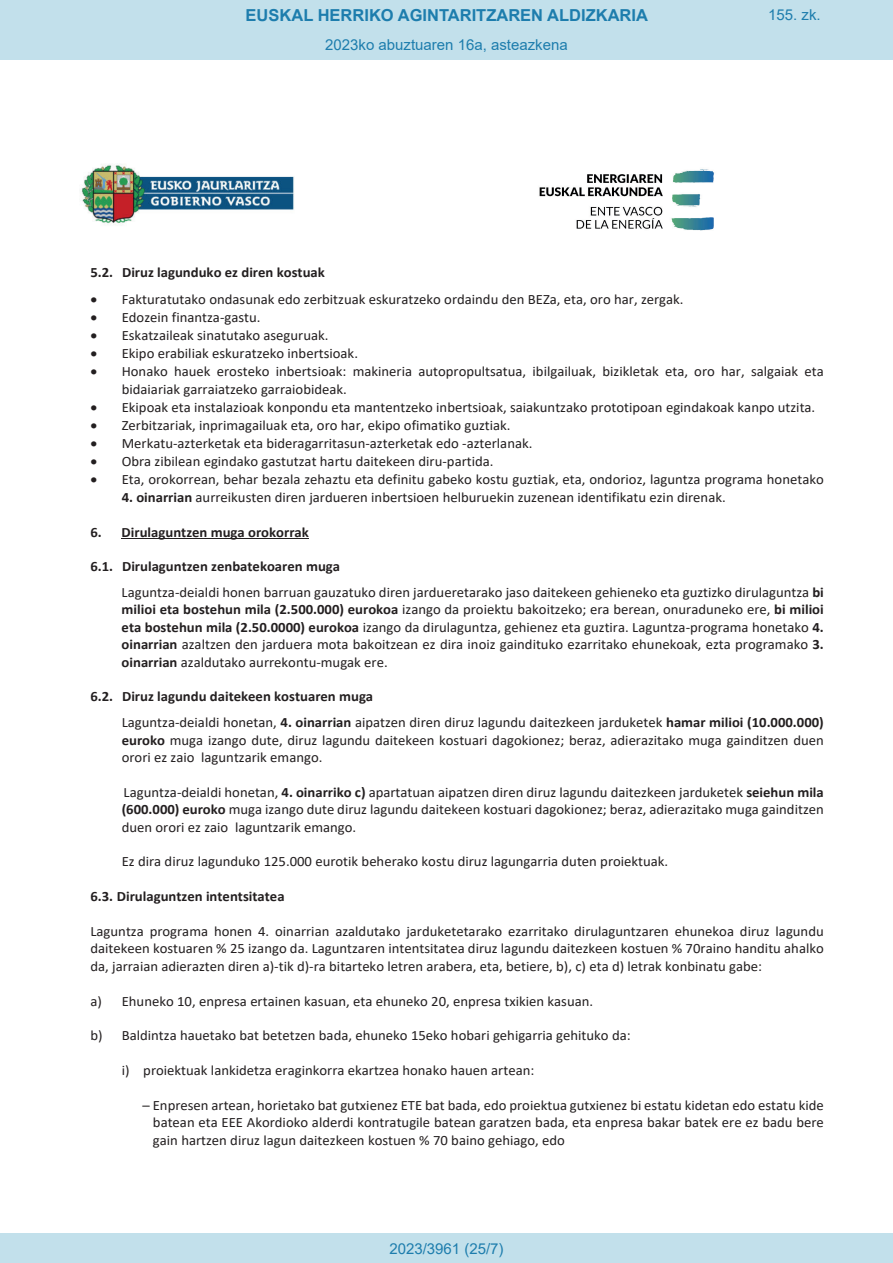
<style>
.page{position:relative;width:893px;height:1263px;background:#fff}
.page>*{position:absolute;margin:0;border:0;box-sizing:border-box;transform-origin:0 0}
.t1{font:700 16.5px "Arial";color:#1d7dad}
.t2{font:15px "Arial";color:#1d7dad}
.t3{font:14.25px/17.4px "Calibri";color:#231f20;text-align:justify}
.t4{font:700 14.25px/26px "Calibri";color:#231f20}
.s1{font-weight:700}
.s2{font-weight:400}
</style>
<div class="page">
<img style="left:81px;top:163px;width:214px;height:62px">
<img style="left:539px;top:169px;width:175px;height:62px">
<hr style="left:122px;top:538px;width:187px;height:1px;background:#231f20">
<div style="left:0;top:0;width:893px;height:60px;background:#c2e0eb"></div>
<div style="left:0;top:1233px;width:893px;height:30px;background:#c2e0eb"></div>
<p class="t1" style="left:246px;top:3px;width:404px">EUSKAL HERRIKO AGINTARITZAREN ALDIZKARIA</p>
<p class="t2" style="left:768px;top:5px;width:54px">155. zk.</p>
<p class="t2" style="left:325px;top:35px;width:244px">2023ko abuztuaren 16a, asteazkena</p>
<p class="t4" style="left:90px;top:259px;width:236px">5.2. Diruz lagunduko ez diren kostuak</p>
<p class="t3" style="left:90px;top:290px;width:595px">• Fakturatutako ondasunak edo zerbitzuak eskuratzeko ordaindu den BEZa, eta, oro har, zergak.</p>
<p class="t3" style="left:90px;top:308px;width:172px">• Edozein finantza-gastu.</p>
<p class="t3" style="left:90px;top:326px;width:240px">• Eskatzaileak sinatutako aseguruak.</p>
<p class="t3" style="left:90px;top:344px;width:269px">• Ekipo erabiliak eskuratzeko inbertsioak.</p>
<p class="t3" style="left:122px;top:362px;width:704px;text-indent:-31px">• Honako hauek erosteko inbertsioak: makineria autopropultsatua, ibilgailuak, bizikletak eta, oro har, salgaiak eta bidaiariak garraiatzeko garraiobideak.</p>
<p class="t3" style="left:90px;top:398px;width:726px">• Ekipoak eta instalazioak konpondu eta mantentzeko inbertsioak, saiakuntzako prototipoan egindakoak kanpo utzita.</p>
<p class="t3" style="left:90px;top:416px;width:422px">• Zerbitzariak, inprimagailuak eta, oro har, ekipo ofimatiko guztiak.</p>
<p class="t3" style="left:90px;top:434px;width:444px">• Merkatu-azterketak eta bideragarritasun-azterketak edo -azterlanak.</p>
<p class="t3" style="left:90px;top:452px;width:405px">• Obra zibilean egindako gastutzat hartu daitekeen diru-partida.</p>
<p class="t3" style="left:90px;top:470px;width:735px">• Eta, orokorrean, behar bezala zehaztu eta definitu gabeko kostu guztiak, eta, ondorioz, laguntza programa honetako</p>
<p class="t3" style="left:122px;top:488px;width:605px"><span class="s1">4. oinarrian</span> aurreikusten diren jardueren inbertsioen helburuekin zuzenean identifikatu ezin direnak.</p>
<p class="t4" style="left:90px;top:519px;width:220px">6. Dirulaguntzen muga orokorrak</p>
<p class="t3" style="left:122px;top:553px;width:704px;line-height:26px;text-indent:-31px"><span class="s1">6.1. Dirulaguntzen zenbatekoaren muga<br></span>Laguntza-deialdi honen barruan gauzatuko diren jardueretarako jaso daitekeen gehieneko eta guztizko dirulaguntza <span class="s1">bi</span></p>
<p class="t3" style="left:122px;top:600px;width:704px"><span class="s1">milioi eta bostehun mila (2.500.000) eurokoa</span> izango da proiektu bakoitzeko; era berean, onuraduneko ere, <span class="s1">bi milioi eta bostehun mila (2.50.0000) eurokoa</span> izango da dirulaguntza, gehienez eta guztira. Laguntza-programa honetako <span class="s1">4. oinarrian</span> azaltzen den jarduera mota bakoitzean ez dira inoiz gaindituko ezarritako ehunekoak, ezta programako <span class="s1">3. oinarrian</span> azaldutako aurrekontu-mugak ere.</p>
<p class="t4" style="left:122px;top:683px;width:704px;text-indent:-31px">6.2. Diruz lagundu daitekeen kostuaren muga<br><span class="s2">Laguntza-deialdi honetan,</span> 4. oinarrian <span class="s2">aipatzen diren diruz lagundu daitezkeen jarduketek</span> hamar milioi (10.000.000)</p>
<p class="t3" style="left:122px;top:731px;width:704px"><span class="s1">euroko</span> muga izango dute, diruz lagundu daitekeen kostuari dagokionez; beraz, adierazitako muga gainditzen duen orori ez zaio laguntzarik emango.</p>
<p class="t3" style="left:122px;top:783px;width:704px">Laguntza-deialdi honetan, <span class="s1">4. oinarriko c)</span> apartatuan aipatzen diren diruz lagundu daitezkeen jarduketek <span class="s1">seiehun mila (600.000) euroko</span> muga izango dute diruz lagundu daitekeen kostuari dagokionez; beraz, adierazitako muga gainditzen duen orori ez zaio laguntzarik emango.</p>
<p class="t3" style="left:122px;top:853px;width:548px">Ez dira diruz lagunduko 125.000 eurotik beherako kostu diruz lagungarria duten proiektuak.</p>
<p class="t4" style="left:90px;top:883px;width:196px">6.3. Dirulaguntzen intentsitatea</p>
<p class="t3" style="left:90px;top:922px;width:735px">Laguntza programa honen 4. oinarrian azaldutako jarduketetarako ezarritako dirulaguntzaren ehunekoa diruz lagundu daitekeen kostuaren % 25 izango da. Laguntzaren intentsitatea diruz lagundu daitezkeen kostuen % 70raino handitu ahalko da, jarraian adierazten diren a)-tik d)-ra bitarteko letren arabera, eta, betiere, b), c) eta d) letrak konbinatu gabe:</p>
<p class="t3" style="left:90px;top:992px;width:504px">a) Ehuneko 10, enpresa ertainen kasuan, eta ehuneko 20, enpresa txikien kasuan.</p>
<p class="t3" style="left:90px;top:1026px;width:542px">b) Baldintza hauetako bat betetzen bada, ehuneko 15eko hobari gehigarria gehituko da:</p>
<p class="t3" style="left:122px;top:1061px;width:414px">i) proiektuak lankidetza eraginkorra ekartzea honako hauen artean:</p>
<p class="t3" style="left:153px;top:1096px;width:672px;text-indent:-10px">– Enpresen artean, horietako bat gutxienez ETE bat bada, edo proiektua gutxienez bi estatu kidetan edo estatu kide batean eta EEE Akordioko alderdi kontratugile batean garatzen bada, eta enpresa bakar batek ere ez badu bere gain hartzen diruz lagun daitezkeen kostuen % 70 baino gehiago, edo</p>
<p class="t2" style="left:389px;top:1238px;width:116px">2023/3961 (25/7)</p>
</div>
